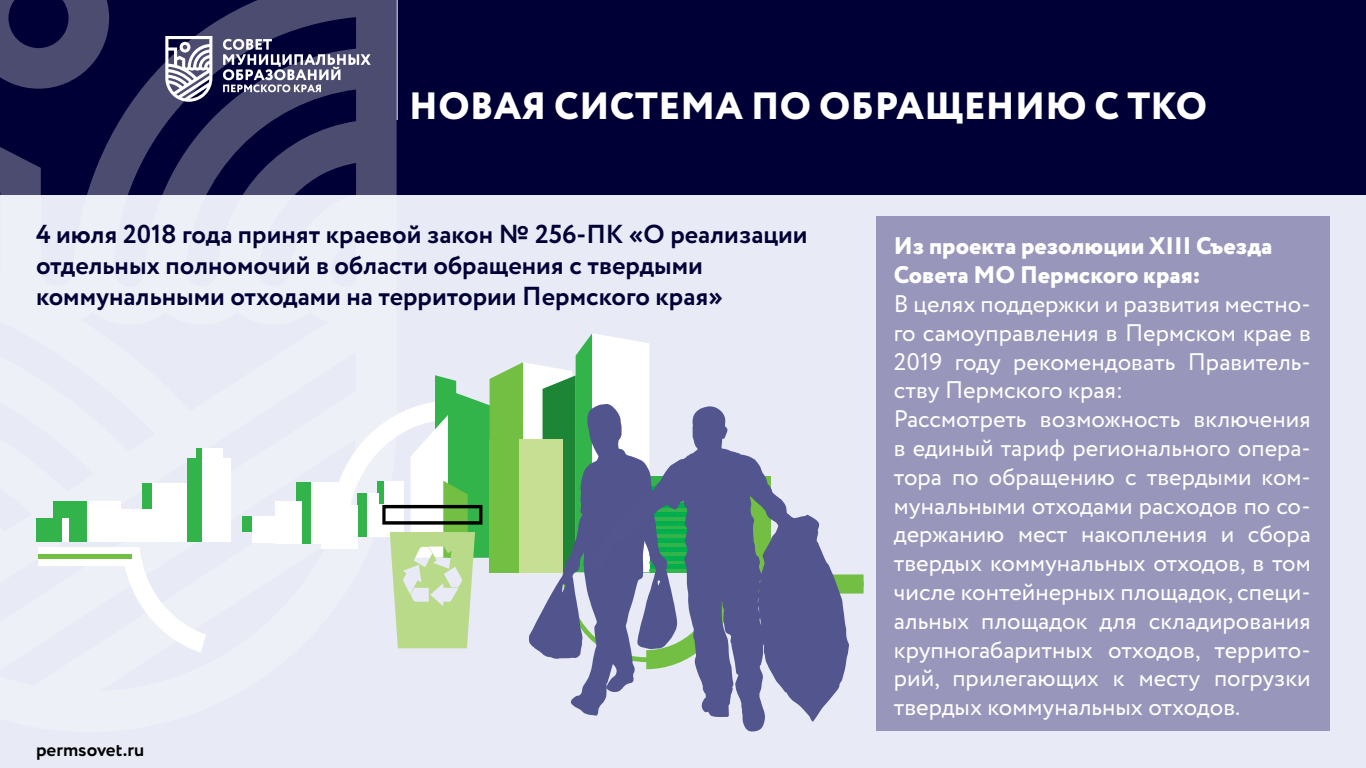
<style>
.page{position:relative;width:1366px;height:768px;background:#fff}
.page>*{position:absolute;margin:0;border:0;box-sizing:border-box;transform-origin:0 0}
.t1{font:800 38px "Circe";letter-spacing:.01em;color:#fff}
.t2{font:700 26px/31.2px "Circe";color:#000036}
.t3{font:24px/28.8px "Circe";color:#fff}
.t4{font:800 24px/28.8px "Circe";color:#fff}
.t5{font:700 19px "Circe";color:#000}
</style>
<div class="page">
<div style="left:0;top:195px;width:1366px;height:573px;background:#e8eaf6"></div>
<div style="left:0;top:0;width:1366px;height:195px;background:#000036"></div>
<svg style="left:0;top:0;width:397px;height:549px"></svg>
<svg style="left:165px;top:36px;width:206px;height:66px"></svg>
<hr style="left:397px;top:0;width:1px;height:120px;background:#fff">
<div style="left:876px;top:216px;width:454px;height:516px;background:#9896bb"></div>
<svg style="left:38px;top:547px;width:168px;height:106px"></svg>
<div style="left:38px;top:554px;width:94px;height:5px;background:#72bf44"></div>
<div style="left:187px;top:459px;width:44px;height:83px;background:#fff"></div>
<div style="left:142px;top:484px;width:43px;height:58px;background:#33b44a"></div>
<div style="left:152px;top:484px;width:44px;height:58px;background:#fff"></div>
<div style="left:115px;top:509px;width:43px;height:33px;background:#fff"></div>
<div style="left:53px;top:501px;width:58px;height:41px;background:#33b44a"></div>
<div style="left:87px;top:501px;width:34px;height:41px;background:#fff"></div>
<div style="left:196px;top:448px;width:26px;height:18px;background:#fff"></div>
<div style="left:196px;top:448px;width:6px;height:18px;background:#33b44a"></div>
<div style="left:187px;top:459px;width:15px;height:83px;background:#33b44a"></div>
<div style="left:43px;top:518px;width:26px;height:24px;background:#fff"></div>
<div style="left:36px;top:518px;width:25px;height:24px;background:#33b44a"></div>
<div style="left:322px;top:505px;width:36px;height:44px;background:#fff"></div>
<div style="left:311px;top:482px;width:27px;height:61px;background:#fff"></div>
<div style="left:297px;top:482px;width:14px;height:61px;background:#33b44a"></div>
<div style="left:275px;top:501px;width:27px;height:42px;background:#fff"></div>
<div style="left:243px;top:516px;width:26px;height:16px;background:#33b44a"></div>
<div style="left:252px;top:516px;width:27px;height:27px;background:#fff"></div>
<svg style="left:330px;top:333px;width:534px;height:316px"></svg>
<svg style="left:529px;top:404px;width:149px;height:311px"></svg>
<svg style="left:592px;top:406px;width:257px;height:326px;fill:#52558e"></svg>
<h1 class="t1" style="left:409px;top:81px;width:799px">НОВАЯ СИСТЕМА ПО ОБРАЩЕНИЮ С ТКО</h1>
<p class="t2" style="left:36px;top:219px;width:773px">4 июля 2018 года принят краевой закон № 256-ПК «О реализации отдельных полномочий в области обращения с твердыми коммунальными отходами на территории Пермского края»</p>
<p class="t5" style="left:36px;top:737px;width:110px">permsovet.ru</p>
<p class="t4" style="left:894px;top:233px;width:380px">Из проекта резолюции XIII Съезда<br>Совета МО Пермского края:</p>
<p class="t3" style="left:894px;top:290px;width:419px">В целях поддержки и развития местно&shy;го самоуправления в Пермском крае в 2019 году рекомендовать Правитель&shy;ству Пермского края:<br>Рассмотреть возможность включения в единый тариф регионального опера&shy;тора по обращению с твердыми ком&shy;мунальными отходами расходов по со&shy;держанию мест накопления и сбора твердых коммунальных отходов, в том числе контейнерных площадок, специ&shy;альных площадок для складирования крупногабаритных отходов, террито&shy;рий, прилегающих к месту погрузки твердых коммунальных отходов.</p>
</div>
